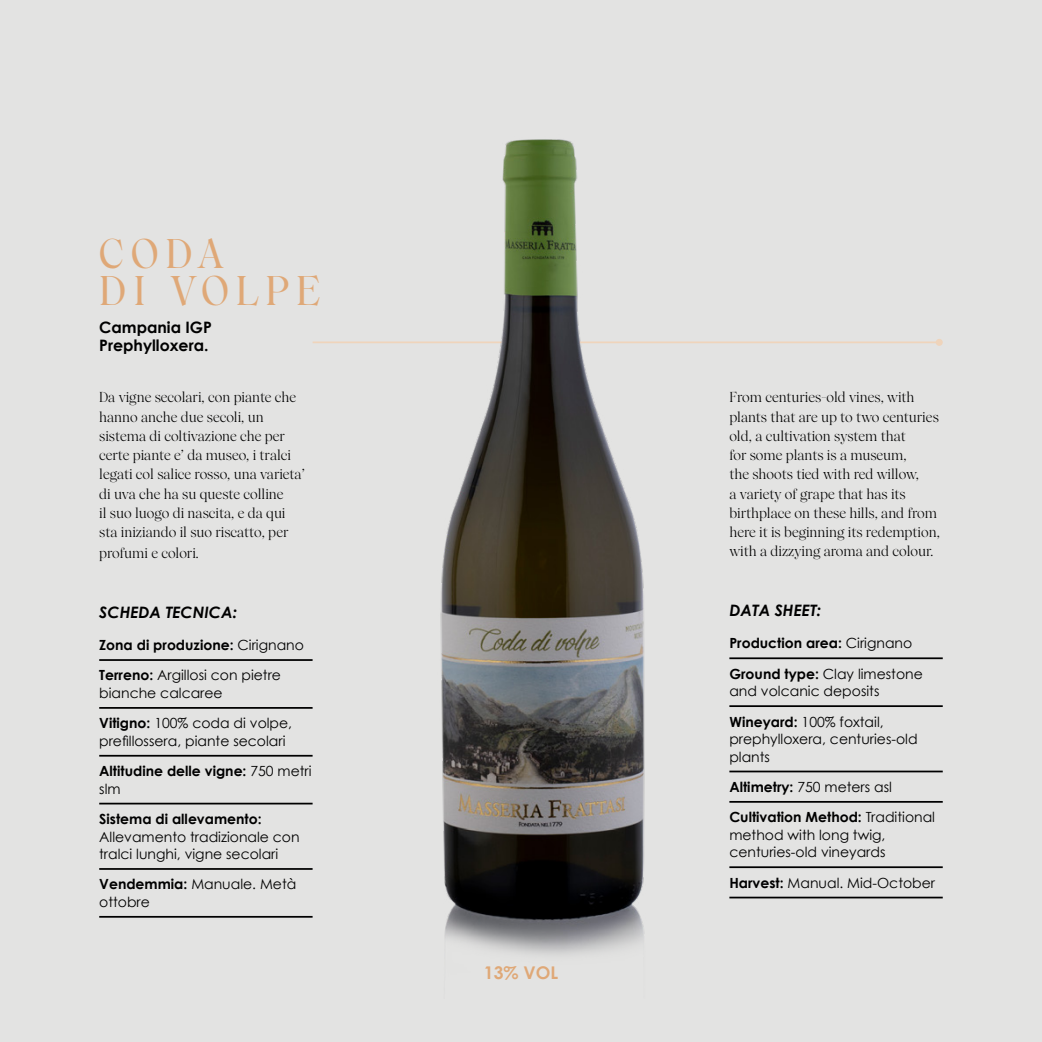
<style>
.page{position:relative;width:1042px;height:1042px;background:#e3e3e2}
.page>*{position:absolute;margin:0;border:0;box-sizing:border-box;transform-origin:0 0}
.t1{font:500 40.25px/37.8px "Wulkandisplay";letter-spacing:.18em;color:#dfa877}
.t2{font:700 17.5px "Century Gothic";color:#dfa877}
.t3{font:700 15.75px/17.5px "Century Gothic";color:#000}
.t4{font:italic 700 15.75px "Century Gothic";color:#000}
.t5{font:14px/19.2px "Wulkandisplay";color:#000}
.t6{font:14px/30.3px "Century Gothic";color:#000}
.t7{font:700 14px/30.3px "Century Gothic";color:#000}
.s1{font-weight:700}
.s2{font-weight:400}
</style>
<div class="page">
<hr style="left:313px;top:341px;width:626px;height:2px;background:#efd4bb">
<div style="left:936px;top:339px;width:7px;height:7px;background:#efd4bb;border-radius:50%"></div>
<img style="left:348px;top:139px;width:346px;height:816px">
<hr style="left:99px;top:659px;width:214px;height:2px;background:#000">
<hr style="left:99px;top:707px;width:214px;height:2px;background:#000">
<hr style="left:99px;top:755px;width:214px;height:1px;background:#000">
<hr style="left:99px;top:803px;width:214px;height:1px;background:#000">
<hr style="left:99px;top:868px;width:214px;height:2px;background:#000">
<hr style="left:99px;top:916px;width:214px;height:1px;background:#000">
<hr style="left:729px;top:657px;width:214px;height:2px;background:#000">
<hr style="left:729px;top:705px;width:214px;height:2px;background:#000">
<hr style="left:729px;top:770px;width:214px;height:2px;background:#000">
<hr style="left:729px;top:801px;width:214px;height:2px;background:#000">
<hr style="left:729px;top:866px;width:214px;height:2px;background:#000">
<hr style="left:729px;top:896px;width:214px;height:2px;background:#000">
<h1 class="t1" style="left:99px;top:236px;width:223px">CODA<br>DI VOLPE</h1>
<p class="t3" style="left:99px;top:318px;width:114px">Campania IGP<br>Prephylloxera.</p>
<p class="t5" style="left:99px;top:388px;width:207px">Da vigne secolari, con piante che hanno anche due secoli, un sistema di coltivazione che per certe piante e’ da museo, i tralci legati col salice rosso, una varieta’ di uva che ha su queste colline<br>il suo luogo di nascita, e da qui sta iniziando il suo riscatto, per</p>
<p class="t5" style="left:99px;top:544px;width:101px">profumi e colori.</p>
<p class="t4" style="left:99px;top:602px;width:139px">SCHEDA TECNICA:</p>
<p class="t6" style="left:99px;top:630px;width:206px"><span class="s1">Zona di produzione:</span> Cirignano<br><span class="s1">Terreno:</span> Argillosi con pietre</p>
<p class="t6" style="left:99px;top:677px;width:194px">bianche calcaree<br><span class="s1">Vitigno:</span> 100% coda di volpe,</p>
<p class="t6" style="left:99px;top:725px;width:214px">prefillossera, piante secolari<br><span class="s1">Altitudine delle vigne:</span> 750 metri</p>
<p class="t6" style="left:99px;top:773px;width:23px">slm</p>
<p class="t7" style="left:99px;top:803px;width:164px">Sistema di allevamento:</p>
<p class="t6" style="left:99px;top:827px;width:202px;line-height:17.5px">Allevamento tradizionale con tralci lunghi, vigne secolari</p>
<p class="t6" style="left:99px;top:875px;width:199px;line-height:17.5px"><span class="s1">Vendemmia:</span> Manuale. Metà ottobre</p>
<p class="t2" style="left:484px;top:962px;width:76px">13% VOL</p>
<p class="t5" style="left:729px;top:388px;width:212px">From centuries-old vines, with plants that are up to two centuries old, a cultivation system that<br>for some plants is a museum,<br>the shoots tied with red willow,<br>a variety of grape that has its birthplace on these hills, and from here it is beginning its redemption, with a dizzying aroma and colour.</p>
<p class="t4" style="left:729px;top:600px;width:93px">DATA SHEET:</p>
<p class="t7" style="left:729px;top:628px;width:195px">Production area: <span class="s2">Cirignano<br></span>Ground type: <span class="s2">Clay limestone</span></p>
<p class="t6" style="left:729px;top:676px;width:156px">and volcanic deposits<br><span class="s1">Wineyard:</span> 100% foxtail,</p>
<p class="t6" style="left:729px;top:730px;width:190px;line-height:17.5px">prephylloxera, centuries-old plants</p>
<p class="t7" style="left:729px;top:771px;width:207px">Altimetry: <span class="s2">750 meters asl<br></span>Cultivation Method: <span class="s2">Traditional</span></p>
<p class="t6" style="left:729px;top:826px;width:158px;line-height:17.5px">method with long twig, centuries-old vineyards</p>
<p class="t6" style="left:729px;top:867px;width:207px"><span class="s1">Harvest:</span> Manual. Mid-October</p>
</div>
